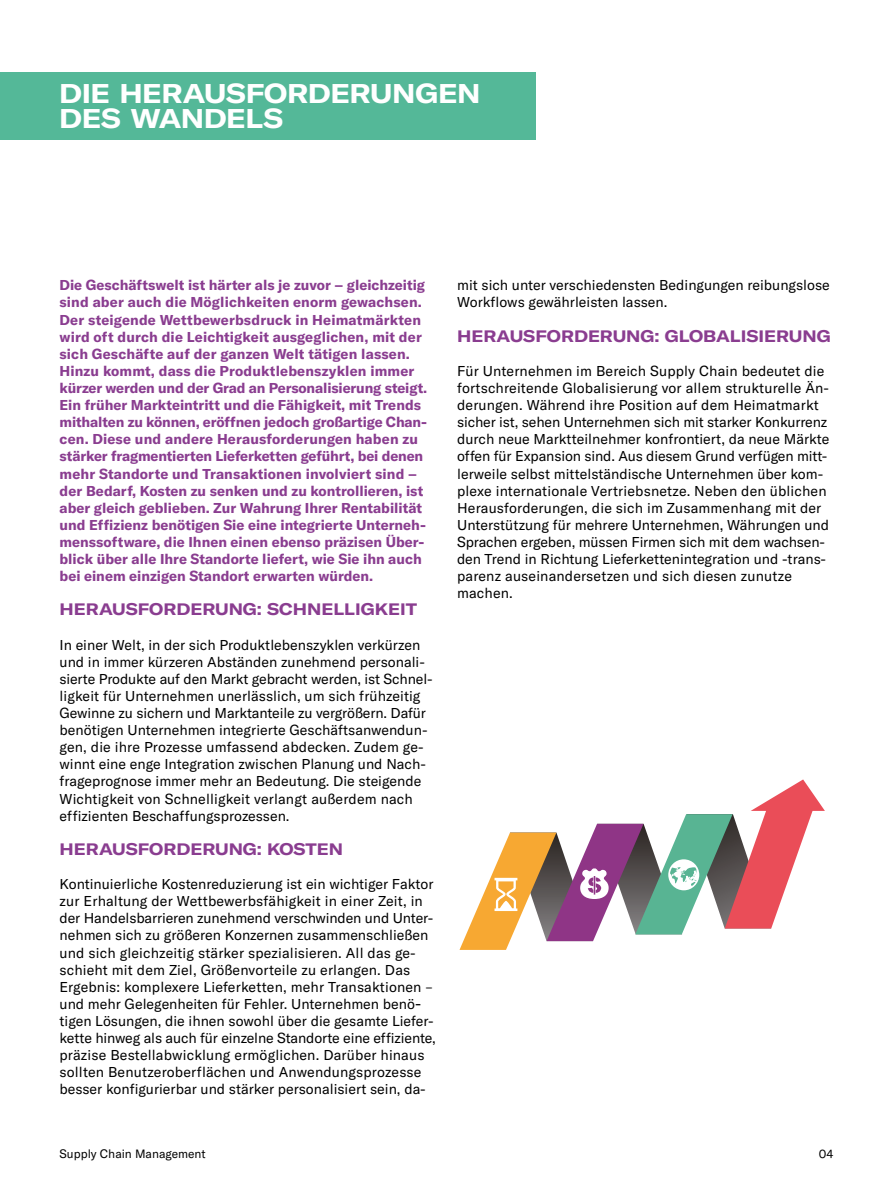
<style>
.page{position:relative;width:893px;height:1191px;background:#fff}
.page>*{position:absolute;margin:0;border:0;box-sizing:border-box;transform-origin:0 0}
.t1{font:700 expanded 27px/24.3px "GT America";letter-spacing:-.015em;color:#fff}
.t2{font:700 expanded 16.5px "GT America";color:#8a3d90}
.t3{font:14.25px/17.1px "GT America";color:#000}
.t4{font:700 14.25px/17.1px "GT America";color:#8a3d90}
.t5{font:12px "GT America";color:#000}
</style>
<div class="page">
<div style="left:0;top:72px;width:535px;height:68px;background:#54b898"></div>
<svg style="left:459px;top:779px;width:366px;height:171px"></svg>
<h1 class="t1" style="left:59px;top:81px;width:423px">DIE HERAUSFORDERUNGEN<br>DES WANDELS</h1>
<p class="t4" style="left:60px;top:276px;width:369px">Die Geschäftswelt ist härter als je zuvor – gleichzeitig sind aber auch die Möglichkeiten enorm gewachsen.<br>Der steigende Wettbewerbsdruck in Heimatmärkten wird oft durch die Leichtigkeit ausgeglichen, mit der sich Geschäfte auf der ganzen Welt tätigen lassen.<br>Hinzu kommt, dass die Produktlebenszyklen immer kürzer werden und der Grad an Personalisierung steigt.<br>Ein früher Markteintritt und die Fähigkeit, mit Trends mithalten zu können, eröffnen jedoch großartige Chan&shy;cen. Diese und andere Herausforderungen haben zu stärker fragmentierten Lieferketten geführt, bei denen mehr Standorte und Transaktionen involviert sind – der Bedarf, Kosten zu senken und zu kontrollieren, ist aber gleich geblieben. Zur Wahrung Ihrer Rentabilität und Effizienz benötigen Sie eine integrierte Unterneh&shy;menssoftware, die Ihnen einen ebenso präzisen Über&shy;blick über alle Ihre Standorte liefert, wie Sie ihn auch bei einem einzigen Standort erwarten würden.</p>
<p class="t2" style="left:60px;top:599px;width:359px">HERAUSFORDERUNG: SCHNELLIGKEIT</p>
<p class="t3" style="left:60px;top:636px;width:375px">In einer Welt, in der sich Produktlebenszyklen verkürzen und in immer kürzeren Abständen zunehmend personali&shy;sierte Produkte auf den Markt gebracht werden, ist Schnel&shy;ligkeit für Unternehmen unerlässlich, um sich frühzeitig Gewinne zu sichern und Marktanteile zu vergrößern. Dafür benötigen Unternehmen integrierte Geschäftsanwendun&shy;gen, die ihre Prozesse umfassend abdecken. Zudem ge&shy;winnt eine enge Integration zwischen Planung und Nach&shy;frageprognose immer mehr an Bedeutung. Die steigende Wichtigkeit von Schnelligkeit verlangt außerdem nach effizienten Beschaffungsprozessen.</p>
<p class="t2" style="left:60px;top:838px;width:285px">HERAUSFORDERUNG: KOSTEN</p>
<p class="t3" style="left:60px;top:875px;width:378px">Kontinuierliche Kostenreduzierung ist ein wichtiger Faktor zur Erhaltung der Wettbewerbsfähigkeit in einer Zeit, in der Handelsbarrieren zunehmend verschwinden und Unter&shy;nehmen sich zu größeren Konzernen zusammenschließen und sich gleichzeitig stärker spezialisieren. All das ge&shy;schieht mit dem Ziel, Größenvorteile zu erlangen. Das Ergebnis: komplexere Lieferketten, mehr Transaktionen – und mehr Gelegenheiten für Fehler. Unternehmen be nö&shy;tigen Lösungen, die ihnen sowohl über die gesamte Liefer&shy;kette hinweg als auch für einzelne Standorte eine effiziente, präzise Bestellabwicklung ermöglichen. Darüber hinaus sollten Benutzeroberflächen und Anwendungsprozesse besser konfigurierbar und stärker personalisiert sein, da-</p>
<p class="t3" style="left:457px;top:277px;width:374px">mit sich unter verschiedensten Bedingungen reibungslose<br>Workflows gewährleisten lassen.</p>
<p class="t2" style="left:457px;top:325px;width:375px">HERAUSFORDERUNG: GLOBALISIERUNG</p>
<p class="t3" style="left:457px;top:362px;width:374px">Für Unternehmen im Bereich Supply Chain bedeutet die fortschreitende Globalisierung vor allem strukturelle Än&shy;derungen. Während ihre Position auf dem Heimatmarkt sicher ist, sehen Unternehmen sich mit starker Konkurrenz durch neue Marktteilnehmer konfrontiert, da neue Märkte offen für Expansion sind. Aus diesem Grund verfügen mit t - lerweile selbst mittelständische Unternehmen über kom&shy;plexe internationale Vertriebsnetze. Neben den üblichen Herausforderungen, die sich im Zusammenhang mit der Unterstützung für mehrere Unternehmen, Währungen und Sprachen ergeben, müssen Firmen sich mit dem wachsen&shy;den Trend in Richtung Lieferkettenintegration und -trans&shy;parenz auseinandersetzen und sich diesen zunutze machen.</p>
<p class="t5" style="left:60px;top:1146px;width:148px">Supply Chain Management</p>
<p class="t5" style="left:819px;top:1146px;width:16px">04</p>
</div>
